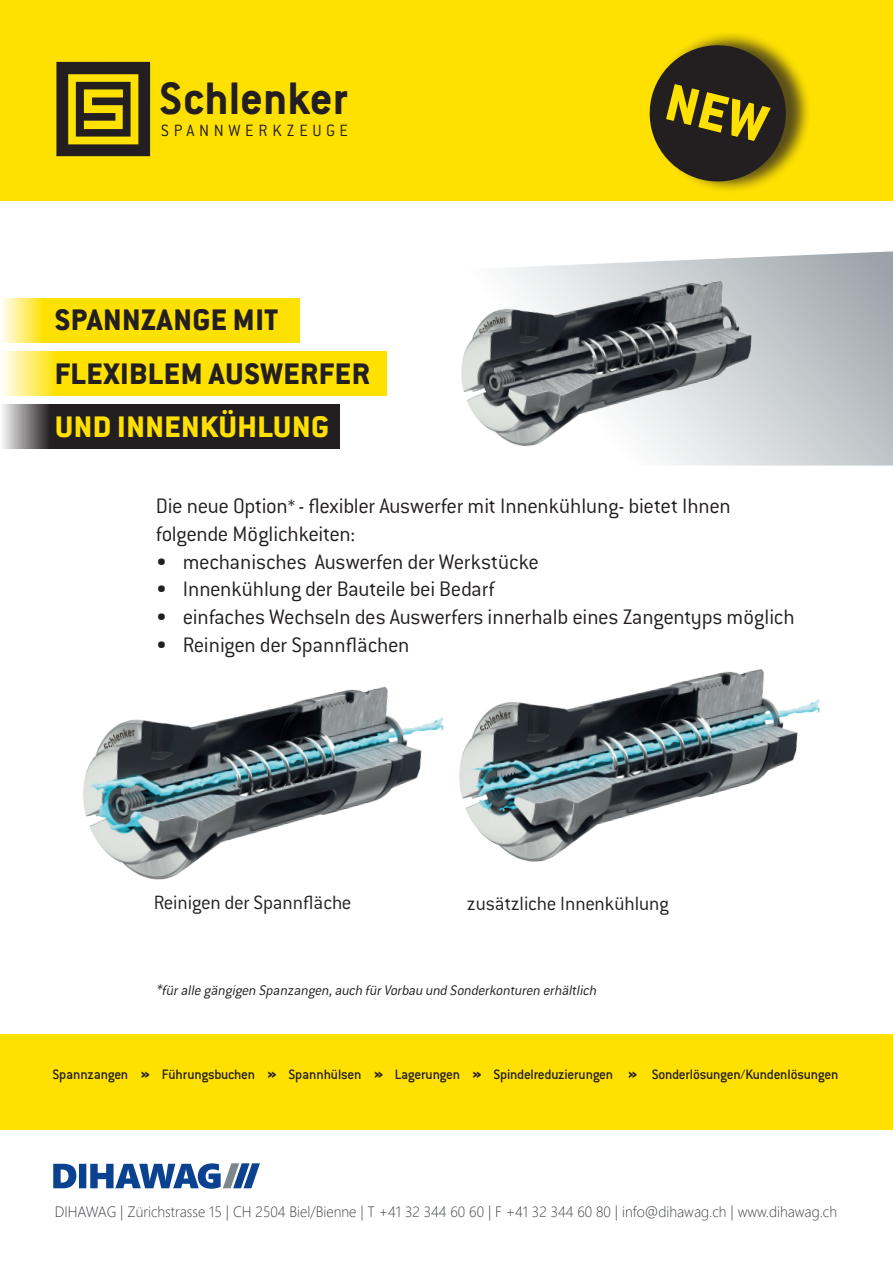
<style>
.page{position:relative;width:893px;height:1263px;background:#fff}
.page>*{position:absolute;margin:0;border:0;box-sizing:border-box;transform-origin:0 0}
.t1{font:700 49.95px "Conduit ITC";color:#231f20}
.t2{font:700 32.7px/53.4px "Conduit ITC Extra";letter-spacing:.015em;color:#231f20}
.t3{font:700 32.7px "Conduit ITC Extra";letter-spacing:.015em;color:#ffe101}
.t4{font:23.1px/27.6px "Conduit ITC Light";letter-spacing:-.015em;color:#231f20}
.t5{font:21.15px "Conduit ITC Light";letter-spacing:-.01em;color:#231f20}
.t6{font:18px "Conduit ITC Light";letter-spacing:.26em;color:#231f20}
.t7{font:italic 15.3px "Conduit ITC Light";color:#231f20}
.t8{font:15px "Conduit ITC Medium";letter-spacing:-.02em;color:#231f20}
.t9{font:300 15px "Segoe UI";color:#3e4145;scale:.96 1}
.s1{font-size:19.2px}
.s2{font-family:"Conduit ITC Extra";font-weight:700}
</style>
<div class="page">
<div style="left:0;top:0;width:893px;height:201px;background:#ffe101"></div>
<svg style="left:56px;top:62px;width:94px;height:94px"></svg>
<svg style="left:299px;top:251px;width:594px;height:214px"></svg>
<img style="left:444px;top:258px;width:337px;height:197px">
<img style="left:83px;top:686px;width:356px;height:194px">
<img style="left:439px;top:669px;width:381px;height:193px">
<div style="left:649px;top:30px;width:164px;height:164px;background:#231f20;opacity:.75"></div>
<svg style="left:53px;top:1163px;width:207px;height:26px"></svg>
<div style="left:0;top:1034px;width:893px;height:95px;background:#ffe101"></div>
<div style="left:0;top:351px;width:386px;height:45px;background:#ffe101"></div>
<div style="left:0;top:298px;width:299px;height:45px;background:#ffe101"></div>
<div style="left:0;top:404px;width:339px;height:45px;background:#231f20"></div>
<svg style="left:649px;top:38px;width:144px;height:151px"></svg>
<h1 class="t1" style="left:159px;top:68px;width:191px">Schlenker</h1>
<p class="t6" style="left:161px;top:120px;width:189px">SPANNWERKZEUGE</p>
<h2 class="t2" style="left:55px;top:292px;width:317px">SPANNZANGE MIT<br>FLEXIBLEM AUSWERFER</h2>
<h2 class="t3" style="left:55px;top:407px;width:276px">UND INNENKÜHLUNG</h2>
<p class="t4" style="left:156px;top:491px;width:577px">Die neue Option<span class="s1">*</span> - flexibler Auswerfer mit Innenkühlung- bietet Ihnen folgende Möglichkeiten:</p>
<p class="t4" style="left:156px;top:547px;width:385px">• mechanisches Auswerfen der Werkstücke</p>
<p class="t4" style="left:156px;top:574px;width:341px">• Innenkühlung der Bauteile bei Bedarf</p>
<p class="t4" style="left:156px;top:602px;width:640px">• einfaches Wechseln des Auswerfers innerhalb eines Zangentyps möglich</p>
<p class="t4" style="left:156px;top:630px;width:255px">• Reinigen der Spannflächen</p>
<p class="t5" style="left:154px;top:890px;width:199px">Reinigen der Spannfläche</p>
<p class="t5" style="left:467px;top:890px;width:203px">zusätzliche Innenkühlung</p>
<p class="t7" style="left:156px;top:981px;width:445px">*füralle gängigen Spanzangen,auch fürVorbau und Sonderkonturen erhältlich</p>
<p class="t8" style="left:53px;top:1065px;width:787px">Spannzangen <span class="s2">»</span> Führungsbuchen <span class="s2">»</span> Spannhülsen <span class="s2">»</span> Lagerungen <span class="s2">»</span> Spindelreduzierungen <span class="s2">»</span> Sonderlösungen/Kundenlösungen</p>
<p class="t9" style="left:55px;top:1199px;width:816px">DIHAWAG | Zürichstrasse 15 | CH 2504 Biel/Bienne | T +41 32 344 60 60 | F +41 32 344 60 80 | info@dihawag.ch | www.dihawag.ch</p>
</div>
